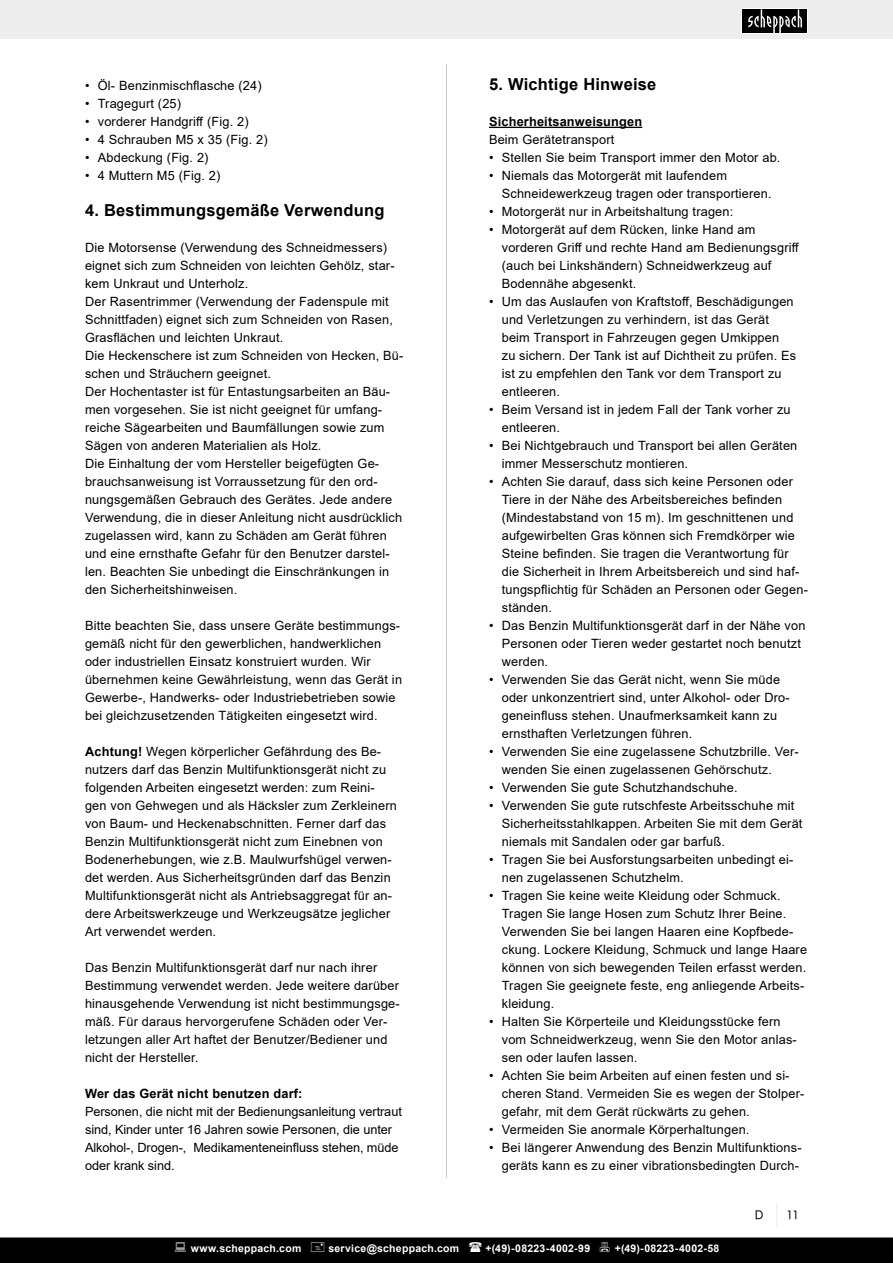
<style>
.page{position:relative;width:893px;height:1263px;background:#fff}
.page>*{position:absolute;margin:0;border:0;box-sizing:border-box;transform-origin:0 0}
.t1{font:700 16.5px "Arial";letter-spacing:.015em;color:#000}
.t2{font:12.75px/18px "Arial";letter-spacing:.015em;color:#000}
.t3{font:12.75px/18px "Arial";letter-spacing:-.005em;color:#000}
.t4{font:700 12.75px "Arial";letter-spacing:.015em;color:#000}
.t5{font:12px "Futura Book BT";color:#000}
.t6{font:700 10.5px "Arial";letter-spacing:.025em;color:#fff}
.s1{font-weight:700}
</style>
<div class="page">
<hr style="left:446px;top:64px;width:1px;height:1114px;background:#c7c7c7">
<div style="left:0;top:0;width:893px;height:39px;background:#ededed"></div>
<svg style="left:776px;top:1203px;width:1px;height:23px"></svg>
<div style="left:741px;top:9px;width:67px;height:25px;background:#fff"></div>
<div style="left:742px;top:9px;width:65px;height:24px;background:#000"></div>
<svg style="left:748px;top:9px;width:54px;height:24px"></svg>
<hr style="left:489px;top:127px;width:153px;height:1px;background:#000">
<div style="left:0;top:1237px;width:893px;height:26px;background:#000"></div>
<p class="t2" style="left:85px;top:76px;width:178px">• Öl- Benzinmischflasche (24)</p>
<p class="t2" style="left:85px;top:94px;width:98px">• Tragegurt (25)</p>
<p class="t2" style="left:85px;top:112px;width:165px">• vorderer Handgriff (Fig. 2)</p>
<p class="t2" style="left:85px;top:130px;width:184px">• 4 Schrauben M5 x 35 (Fig. 2)</p>
<p class="t2" style="left:85px;top:148px;width:125px">• Abdeckung (Fig. 2)</p>
<p class="t2" style="left:85px;top:166px;width:137px">• 4 Muttern M5 (Fig. 2)</p>
<p class="t1" style="left:85px;top:199px;width:301px">4. Bestimmungsgemäße Verwendung</p>
<p class="t2" style="left:85px;top:238px;width:311px">Die Motorsense (Verwendung des Schneidmessers) eignet sich zum Schneiden von leichten Gehölz, star&shy;kem Unkraut und Unterholz.</p>
<p class="t2" style="left:85px;top:292px;width:309px">Der Rasentrimmer (Verwendung der Fadenspule mit<br>Schnittfaden) eignet sich zum Schneiden von Rasen,<br>Grasflächen und leichten Unkraut.</p>
<p class="t2" style="left:85px;top:346px;width:320px">Die Heckenschere ist zum Schneiden von Hecken, Bü&shy;schen und Sträuchern geeignet.</p>
<p class="t2" style="left:85px;top:382px;width:307px">Der Hochentaster ist für Entastungsarbeiten an Bäu&shy;men vorgesehen. Sie ist nicht geeignet für umfang&shy;reiche Sägearbeiten und Baumfällungen sowie zum Sägen von anderen Materialien als Holz.</p>
<p class="t2" style="left:85px;top:454px;width:319px">Die Einhaltung der vom Hersteller beigefügten Ge&shy;brauchsanweisung ist Vorraussetzung für den ord&shy;nungsgemäßen Gebrauch des Gerätes. Jede andere Verwendung, die in dieser Anleitung nicht ausdrücklich zugelassen wird, kann zu Schäden am Gerät führen und eine ernsthafte Gefahr für den Benutzer darstel&shy;len. Beachten Sie unbedingt die Einschränkungen in den Sicherheitshinweisen.</p>
<p class="t2" style="left:85px;top:616px;width:319px">Bitte beachten Sie, dass unsere Geräte bestimmungs&shy;gemäß nicht für den gewerblichen, handwerklichen oder industriellen Einsatz konstruiert wurden. Wir übernehmen keine Gewährleistung, wenn das Gerät in Gewerbe-, Handwerks- oder Industriebetrieben sowie bei gleichzusetzenden Tätigkeiten eingesetzt wird.</p>
<p class="t2" style="left:85px;top:742px;width:313px"><span class="s1">Achtung!</span> Wegen körperlicher Gefährdung des Be&shy;nutzers darf das Benzin Multifunktionsgerät nicht zu folgenden Arbeiten eingesetzt werden: zum Reini&shy;gen von Gehwegen und als Häcksler zum Zerkleinern von Baum- und Heckenabschnitten. Ferner darf das Benzin Multifunktionsgerät nicht zum Einebnen von Bodenerhebungen, wie z.B. Maulwurfshügel verwen&shy;det werden. Aus Sicherheitsgründen darf das Benzin Multifunktionsgerät nicht als Antriebsaggregat für an&shy;dere Arbeitswerkzeuge und Werkzeugsätze jeglicher Art verwendet werden.</p>
<p class="t2" style="left:85px;top:958px;width:316px">Das Benzin Multifunktionsgerät darf nur nach ihrer Bestimmung verwendet werden. Jede weitere darüber hinausgehende Verwendung ist nicht bestimmungsge&shy;mäß. Für daraus hervorgerufene Schäden oder Ver&shy;letzungen aller Art haftet der Benutzer/Bediener und nicht der Hersteller.</p>
<p class="t4" style="left:85px;top:1085px;width:219px">Wer das Gerät nicht benutzen darf:</p>
<p class="t3" style="left:85px;top:1102px;width:318px">Personen, die nicht mit der Bedienungsanleitung vertraut sind, Kinder unter 16 Jahren sowie Personen, die unter Alkohol-, Drogen-, Medikamenteneinfluss stehen, müde oder krank sind.</p>
<p class="t1" style="left:489px;top:73px;width:169px">5. Wichtige Hinweise</p>
<p class="t4" style="left:489px;top:113px;width:155px">Sicherheitsanweisungen</p>
<p class="t2" style="left:489px;top:130px;width:127px">Beim Gerätetransport</p>
<p class="t2" style="left:489px;top:148px;width:293px">• Stellen Sie beim Transport immer den Motor ab.</p>
<p class="t2" style="left:502px;top:166px;width:271px;text-indent:-13px">• Niemals das Motorgerät mit laufendem<br>Schneidewerkzeug tragen oder transportieren.</p>
<p class="t2" style="left:489px;top:202px;width:246px">• Motorgerät nur in Arbeitshaltung tragen:</p>
<p class="t2" style="left:502px;top:220px;width:299px;text-indent:-13px">• Motorgerät auf dem Rücken, linke Hand am vorderen Griff und rechte Hand am Bedienungsgriff (auch bei Linkshändern) Schneidwerkzeug auf Bodennähe abgesenkt.</p>
<p class="t2" style="left:502px;top:292px;width:296px;text-indent:-13px">• Um das Auslaufen von Kraftstoff, Beschädigungen und Verletzungen zu verhindern, ist das Gerät beim Transport in Fahrzeugen gegen Umkippen<br>zu sichern. Der Tank ist auf Dichtheit zu prüfen. Es ist zu empfehlen den Tank vor dem Transport zu entleeren.</p>
<p class="t2" style="left:502px;top:400px;width:290px;text-indent:-13px">• Beim Versand ist in jedem Fall der Tank vorher zu entleeren.</p>
<p class="t2" style="left:502px;top:436px;width:297px;text-indent:-13px">• Bei Nichtgebrauch und Transport bei allen Geräten immer Messerschutz montieren.</p>
<p class="t2" style="left:502px;top:472px;width:308px;text-indent:-13px">• Achten Sie darauf, dass sich keine Personen oder Tiere in der Nähe des Arbeitsbereiches befinden (Mindestabstand von 15 m). Im geschnittenen und aufgewirbelten Gras können sich Fremdkörper wie Steine befinden. Sie tragen die Verantwortung für die Sicherheit in Ihrem Arbeitsbereich und sind haf&shy;tungspflichtig für Schäden an Personen oder Gegen&shy;ständen.</p>
<p class="t2" style="left:502px;top:616px;width:305px;text-indent:-13px">• Das Benzin Multifunktionsgerät darf in der Nähe von<br>Personen oder Tieren weder gestartet noch benutzt werden.</p>
<p class="t2" style="left:502px;top:670px;width:289px;text-indent:-13px">• Verwenden Sie das Gerät nicht, wenn Sie müde oder unkonzentriert sind, unter Alkohol- oder Dro&shy;geneinfluss stehen. Unaufmerksamkeit kann zu ernsthaften Verletzungen führen.</p>
<p class="t2" style="left:502px;top:742px;width:298px;text-indent:-13px">• Verwenden Sie eine zugelassene Schutzbrille. Ver&shy;wenden Sie einen zugelassenen Gehörschutz.</p>
<p class="t2" style="left:489px;top:778px;width:250px">• Verwenden Sie gute Schutzhandschuhe.</p>
<p class="t2" style="left:502px;top:796px;width:302px;text-indent:-13px">• Verwenden Sie gute rutschfeste Arbeitsschuhe mit<br>Sicherheitsstahlkappen. Arbeiten Sie mit dem Gerät niemals mit Sandalen oder gar barfuß.</p>
<p class="t2" style="left:502px;top:850px;width:293px;text-indent:-13px">• Tragen Sie bei Ausforstungsarbeiten unbedingt ei&shy;nen zugelassenen Schutzhelm.</p>
<p class="t2" style="left:502px;top:886px;width:307px;text-indent:-13px">• Tragen Sie keine weite Kleidung oder Schmuck.<br>Tragen Sie lange Hosen zum Schutz Ihrer Beine.<br>Verwenden Sie bei langen Haaren eine Kopfbede&shy;ckung. Lockere Kleidung, Schmuck und lange Haare können von sich bewegenden Teilen erfasst werden.<br>Tragen Sie geeignete feste, eng anliegende Arbeits&shy;kleidung.</p>
<p class="t2" style="left:502px;top:1012px;width:296px;text-indent:-13px">• Halten Sie Körperteile und Kleidungsstücke fern vom Schneidwerkzeug, wenn Sie den Motor anlas&shy;sen oder laufen lassen.</p>
<p class="t2" style="left:502px;top:1066px;width:304px;text-indent:-13px">• Achten Sie beim Arbeiten auf einen festen und si&shy;cheren Stand. Vermeiden Sie es wegen der Stolper&shy;gefahr, mit dem Gerät rückwärts zu gehen.</p>
<p class="t2" style="left:489px;top:1120px;width:262px">• Vermeiden Sie anormale Körperhaltungen.</p>
<p class="t2" style="left:489px;top:1138px;width:314px;text-align:right">• Bei längerer Anwendung des Benzin Multifunktions&shy;geräts kann es zu einer vibrationsbedingten Durch-</p>
<p class="t5" style="left:755px;top:1208px;width:10px">D</p>
<p class="t5" style="left:786px;top:1208px;width:14px">11</p>
<p class="t6" style="left:191px;top:1241px;width:112px">www.scheppach.com</p>
<p class="t6" style="left:328px;top:1241px;width:132px">service@scheppach.com</p>
<p class="t6" style="left:486px;top:1241px;width:106px">+(49)-08223-4002-99</p>
<p class="t6" style="left:615px;top:1241px;width:106px">+(49)-08223-4002-58</p>
</div>
